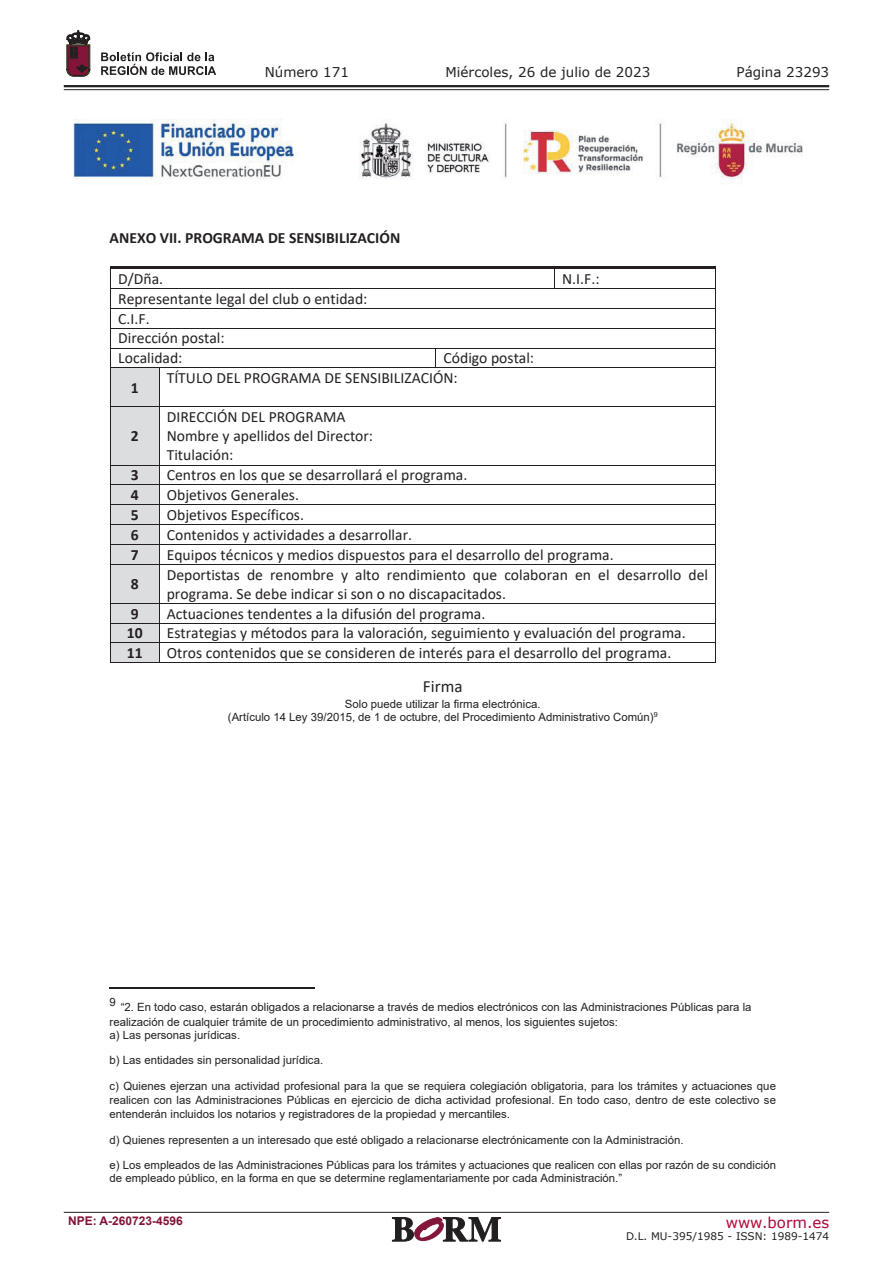
<style>
.page{position:relative;width:893px;height:1263px;background:#fff}
.page>*{position:absolute;margin:0;border:0;box-sizing:border-box;transform-origin:0 0}
.t1{font:17.1px "Calibri";color:#231f20}
.t2{font:15.6px/19.8px "Calibri";color:#231f20}
.t3{font:700 15.6px "Calibri";color:#231f20}
.t4{font:15px "Verdana";color:#b30437}
.t5{font:13.5px "Verdana";color:#231f20}
.t6{font:700 12px "Arial";color:#83143a}
.t7{font:11.4px/13.2px "Arial";color:#231f20}
.t8{font:10.5px "Verdana";color:#231f20}
</style>
<div class="page">
<hr style="left:64px;top:85px;width:765px;height:2px;background:#231f20">
<hr style="left:64px;top:89px;width:765px;height:1px;background:#231f20">
<svg style="left:101px;top:52px;width:115px;height:23px"></svg>
<svg style="left:67px;top:31px;width:23px;height:45px"></svg>
<hr style="left:64px;top:1212px;width:765px;height:1px;background:#231f20">
<svg style="left:392px;top:1217px;width:109px;height:24px"></svg>
<img style="left:73px;top:119px;width:730px;height:66px">
<hr style="left:110px;top:267px;width:606px;height:2px;background:#231f20">
<svg style="left:554px;top:269px;width:1px;height:19px"></svg>
<hr style="left:110px;top:288px;width:606px;height:1px;background:#231f20">
<hr style="left:110px;top:308px;width:606px;height:1px;background:#231f20">
<hr style="left:110px;top:328px;width:606px;height:1px;background:#231f20">
<hr style="left:110px;top:348px;width:606px;height:1px;background:#231f20">
<svg style="left:110px;top:269px;width:1px;height:98px"></svg>
<div style="left:111px;top:368px;width:48px;height:38px;background:#dcdddf"></div>
<hr style="left:110px;top:367px;width:606px;height:1px;background:#231f20">
<hr style="left:110px;top:368px;width:1px;height:38px;background:#231f20">
<hr style="left:159px;top:368px;width:1px;height:38px;background:#231f20">
<hr style="left:716px;top:368px;width:1px;height:38px;background:#231f20">
<div style="left:111px;top:407px;width:48px;height:58px;background:#dcdddf"></div>
<hr style="left:110px;top:406px;width:606px;height:1px;background:#231f20">
<hr style="left:110px;top:407px;width:1px;height:58px;background:#231f20">
<hr style="left:159px;top:407px;width:1px;height:58px;background:#231f20">
<hr style="left:716px;top:407px;width:1px;height:58px;background:#231f20">
<div style="left:111px;top:465px;width:48px;height:19px;background:#dcdddf"></div>
<hr style="left:110px;top:465px;width:606px;height:1px;background:#231f20">
<div style="left:111px;top:485px;width:48px;height:19px;background:#dcdddf"></div>
<hr style="left:110px;top:484px;width:606px;height:1px;background:#231f20">
<div style="left:111px;top:505px;width:48px;height:19px;background:#dcdddf"></div>
<hr style="left:110px;top:504px;width:606px;height:1px;background:#231f20">
<div style="left:111px;top:525px;width:48px;height:19px;background:#dcdddf"></div>
<hr style="left:110px;top:524px;width:606px;height:1px;background:#231f20">
<div style="left:111px;top:545px;width:48px;height:19px;background:#dcdddf"></div>
<hr style="left:110px;top:544px;width:606px;height:1px;background:#231f20">
<svg style="left:110px;top:466px;width:1px;height:98px"></svg>
<svg style="left:159px;top:466px;width:1px;height:98px"></svg>
<div style="left:111px;top:565px;width:48px;height:38px;background:#dcdddf"></div>
<hr style="left:110px;top:564px;width:606px;height:1px;background:#231f20">
<hr style="left:110px;top:564px;width:1px;height:39px;background:#231f20">
<hr style="left:159px;top:564px;width:1px;height:39px;background:#231f20">
<hr style="left:716px;top:564px;width:1px;height:39px;background:#231f20">
<div style="left:111px;top:604px;width:48px;height:19px;background:#dcdddf"></div>
<hr style="left:110px;top:603px;width:606px;height:1px;background:#231f20">
<div style="left:111px;top:623px;width:48px;height:20px;background:#dcdddf"></div>
<hr style="left:110px;top:623px;width:606px;height:1px;background:#231f20">
<div style="left:111px;top:643px;width:48px;height:19px;background:#dcdddf"></div>
<hr style="left:110px;top:643px;width:606px;height:1px;background:#231f20">
<svg style="left:110px;top:604px;width:1px;height:58px"></svg>
<hr style="left:110px;top:662px;width:49px;height:1px;background:#231f20">
<svg style="left:159px;top:604px;width:1px;height:58px"></svg>
<hr style="left:159px;top:662px;width:557px;height:1px;background:#231f20">
<hr style="left:110px;top:987px;width:205px;height:1px;background:#231f20">
<p class="t5" style="left:265px;top:62px;width:86px">Número 171</p>
<p class="t5" style="left:445px;top:62px;width:206px">Miércoles, 26 de julio de 2023</p>
<p class="t5" style="left:736px;top:62px;width:94px">Página 23293</p>
<h2 class="t3" style="left:110px;top:227px;width:292px">ANEXO VII. PROGRAMA DE SENSIBILIZACIÓN</h2>
<h2 class="t2" style="left:118px;top:268px;width:46px">D/Dña.</h2>
<h2 class="t2" style="left:562px;top:268px;width:39px">N.I.F.:</h2>
<h2 class="t2" style="left:118px;top:288px;width:251px">Representante legal del club o entidad:<br>C.I.F.<br>Dirección postal:<br>Localidad:</h2>
<h2 class="t2" style="left:444px;top:348px;width:92px">Código postal:</h2>
<h2 class="t3" style="left:131px;top:376px;width:9px">1</h2>
<h2 class="t3" style="left:131px;top:425px;width:9px">2</h2>
<h2 class="t2" style="left:167px;top:368px;width:292px">TÍTULO DEL PROGRAMA DE SENSIBILIZACIÓN:</h2>
<h2 class="t2" style="left:167px;top:407px;width:208px;line-height:19.2px">DIRECCIÓN DEL PROGRAMA<br>Nombre y apellidos del Director:<br>Titulación:</h2>
<h2 class="t3" style="left:131px;top:464px;width:9px">3</h2>
<h2 class="t2" style="left:167px;top:465px;width:302px">Centros en los que se desarrollará el programa.</h2>
<h2 class="t3" style="left:131px;top:484px;width:9px">4</h2>
<h2 class="t2" style="left:167px;top:485px;width:134px">Objetivos Generales.</h2>
<h2 class="t3" style="left:131px;top:504px;width:9px">5</h2>
<h2 class="t2" style="left:167px;top:504px;width:139px">Objetivos Específicos.</h2>
<h2 class="t3" style="left:131px;top:523px;width:9px">6</h2>
<h2 class="t2" style="left:167px;top:524px;width:247px">Contenidos y actividades a desarrollar.</h2>
<h2 class="t3" style="left:131px;top:543px;width:9px">7</h2>
<h2 class="t2" style="left:167px;top:544px;width:448px">Equipos técnicos y medios dispuestos para el desarrollo del programa.</h2>
<h2 class="t3" style="left:131px;top:573px;width:9px">8</h2>
<h2 class="t2" style="left:167px;top:564px;width:543px;line-height:19px">Deportistas de renombre y alto rendimiento que colaboran en el desarrollo del programa. Se debe indicar si son o no discapacitados.</h2>
<h2 class="t3" style="left:131px;top:602px;width:9px">9</h2>
<h2 class="t2" style="left:167px;top:603px;width:320px">Actuaciones tendentes a la difusión del programa.</h2>
<h2 class="t3" style="left:127px;top:622px;width:17px">10</h2>
<h2 class="t2" style="left:167px;top:623px;width:520px">Estrategias y métodos para la valoración, seguimiento y evaluación del programa.</h2>
<h2 class="t3" style="left:127px;top:642px;width:17px">11</h2>
<h2 class="t2" style="left:167px;top:643px;width:506px">Otros contenidos que se consideren de interés para el desarrollo del programa.</h2>
<h1 class="t1" style="left:423px;top:675px;width:41px">Firma</h1>
<p class="t7" style="left:228px;top:697px;width:431px;text-align:center">Solo puede utilizar la firma electrónica.<br>(Artículo 14 Ley 39/2015, de 1 de octubre, del Procedimiento Administrativo Común)<sup>9</sup></p>
<p class="t7" style="left:110px;top:995px;width:8px">9</p>
<p class="t7" style="left:110px;top:1000px;width:643px;line-height:14.4px;text-indent:11px">“2. En todo caso, estarán obligados a relacionarse a través de medios electrónicos con las Administraciones Públicas para la realización de cualquier trámite de un procedimiento administrativo, al menos, los siguientes sujetos:</p>
<p class="t7" style="left:110px;top:1028px;width:132px">a) Las personas jurídicas.</p>
<p class="t7" style="left:110px;top:1053px;width:215px">b) Las entidades sin personalidad jurídica.</p>
<p class="t7" style="left:110px;top:1079px;width:668px;line-height:14.1px;text-align:justify">c) Quienes ejerzan una actividad profesional para la que se requiera colegiación obligatoria, para los trámites y actuaciones que realicen con las Administraciones Públicas en ejercicio de dicha actividad profesional. En todo caso, dentro de este colectivo se entenderán incluidos los notarios y registradores de la propiedad y mercantiles.</p>
<p class="t7" style="left:110px;top:1133px;width:575px">d) Quienes representen a un interesado que esté obligado a relacionarse electrónicamente con la Administración.</p>
<p class="t7" style="left:110px;top:1158px;width:668px">e) Los empleados de las Administraciones Públicas para los trámites y actuaciones que realicen con ellas por razón de su condición de empleado público, en la forma en que se determine reglamentariamente por cada Administración.”</p>
<p class="t6" style="left:68px;top:1212px;width:116px">NPE: A-260723-4596</p>
<h3 class="t4" style="left:726px;top:1212px;width:105px">www.borm.es</h3>
<p class="t8" style="left:626px;top:1229px;width:205px">D.L. MU-395/1985 - ISSN: 1989-1474</p>
</div>
